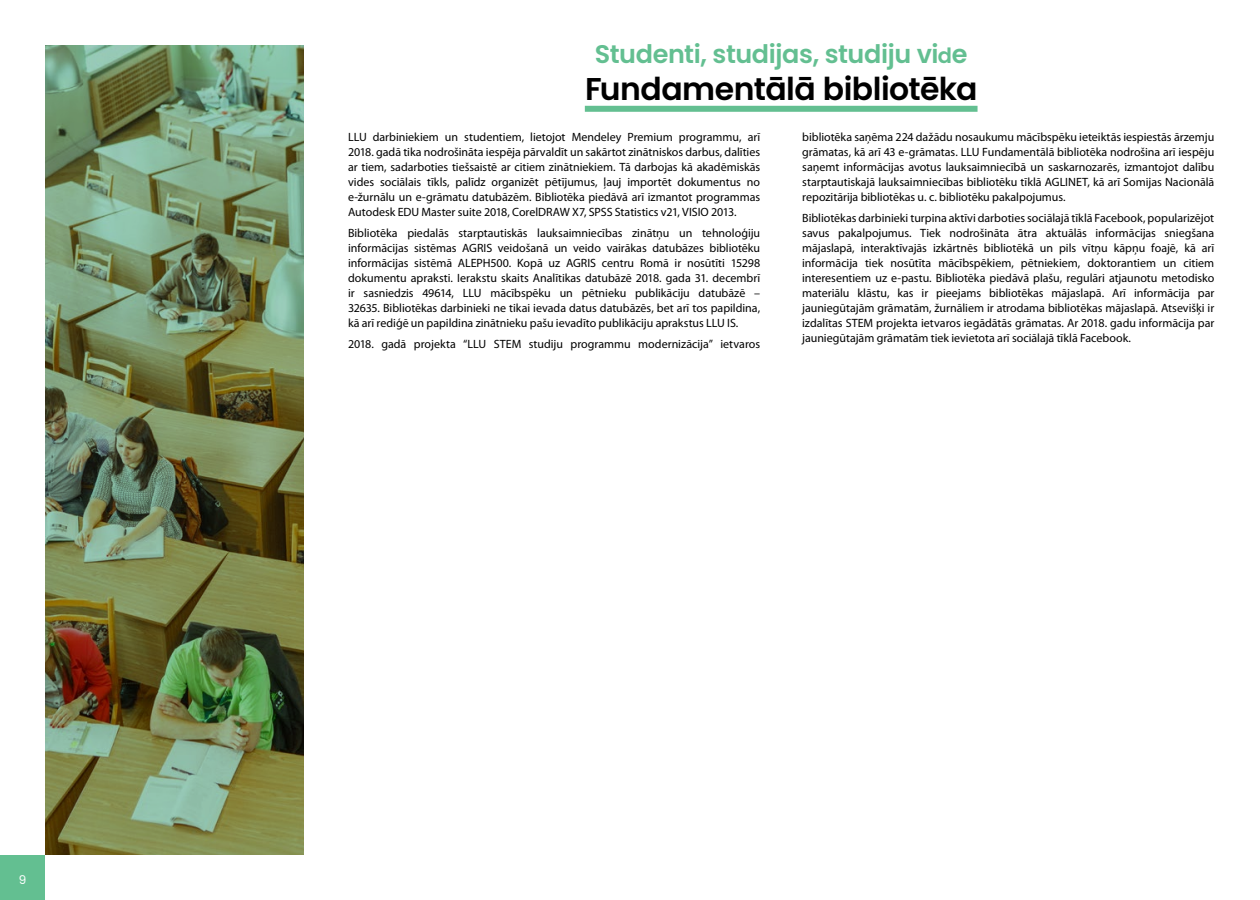
<style>
.page{position:relative;width:1260px;height:900px;background:#fff}
.page>*{position:absolute;margin:0;border:0;box-sizing:border-box;transform-origin:0 0}
.t1{font:600 31.5px "Poppins";letter-spacing:-.015em;color:#000}
.t2{font:600 25.5px "Poppins";letter-spacing:-.015em;color:#63bf91}
.t3{font:12px/15px "Myriad Pro";letter-spacing:-.005em;color:#000;text-align:justify}
.t4{font:12px "Poppins";color:#fff}
.s1{font-size:21px}
</style>
<div class="page">
<div style="left:0;top:855px;width:45px;height:45px;background:#63bf91"></div>
<img style="left:45px;top:45px;width:259px;height:810px">
<div style="left:585px;top:106px;width:393px;height:6px;background:#63bf91"></div>
<p class="t4" style="left:19px;top:873px;width:9px">9</p>
<h2 class="t2" style="left:595px;top:40px;width:375px">Studenti, studijas, studiju vi<span class="s1">d</span>e</h2>
<h1 class="t1" style="left:585px;top:70px;width:394px">Fundamentālā bibliotēka</h1>
<p class="t3" style="left:348px;top:130px;width:414px">LLU darbiniekiem un studentiem, lietojot Mendeley Premium programmu, arī 2018. gadā tika nodrošināta iespēja pārvaldīt un sakārtot zinātniskos darbus, dalīties ar tiem, sadarboties tiešsaistē ar citiem zinātniekiem. Tā darbojas kā akadēmiskās vides sociālais tīkls, palīdz organizēt pētījumus, ļauj importēt dokumentus no e-žurnālu un e-grāmatu datubāzēm. Bibliotēka piedāvā arī izmantot programmas Autodesk EDU Master suite 2018, CorelDRAW X7, SPSS Statistics v21, VISIO 2013.</p>
<p class="t3" style="left:348px;top:226px;width:414px">Bibliotēka piedalās starptautiskās lauksaimniecības zinātņu un tehnoloģiju informācijas sistēmas AGRIS veidošanā un veido vairākas datubāzes bibliotēku informācijas sistēmā ALEPH500. Kopā uz AGRIS centru Romā ir nosūtīti 15298 dokumentu apraksti. Ierakstu skaits Analītikas datubāzē 2018. gada 31. decembrī ir sasniedzis 49614, LLU mācībspēku un pētnieku publikāciju datubāzē – 32635. Bibliotēkas darbinieki ne tikai ievada datus datubāzēs, bet arī tos papildina, kā arī rediģē un papildina zinātnieku pašu ievadīto publikāciju aprakstus LLU IS.</p>
<p class="t3" style="left:348px;top:337px;width:414px">2018. gadā projekta “LLU STEM studiju programmu modernizācija” ietvaros</p>
<p class="t3" style="left:802px;top:130px;width:414px">bibliotēka saņēma 224 dažādu nosaukumu mācībspēku ieteiktās iespiestās ārzemju grāmatas, kā arī 43 e-grāmatas. LLU Fundamentālā bibliotēka nodrošina arī iespēju saņemt informācijas avotus lauksaimniecībā un saskarnozarēs, izmantojot dalību starptautiskajā lauksaimniecības bibliotēku tīklā AGLINET, kā arī Somijas Nacionālā repozitārija bibliotēkas u. c. bibliotēku pakalpojumus.</p>
<p class="t3" style="left:802px;top:211px;width:414px">Bibliotēkas darbinieki turpina aktīvi darboties sociālajā tīklā Facebook, popularizējot savus pakalpojumus. Tiek nodrošināta ātra aktuālās informācijas sniegšana mājaslapā, interaktīvajās izkārtnēs bibliotēkā un pils vītņu kāpņu foajē, kā arī informācija tiek nosūtīta mācībspēkiem, pētniekiem, doktorantiem un citiem interesentiem uz e-pastu. Bibliotēka piedāvā plašu, regulāri atjaunotu metodisko materiālu klāstu, kas ir pieejams bibliotēkas mājaslapā. Arī informācija par jauniegūtajām grāmatām, žurnāliem ir atrodama bibliotēkas mājaslapā. Atsevišķi ir izdalītas STEM projekta ietvaros iegādātās grāmatas. Ar 2018. gadu informācija par jauniegūtajām grāmatām tiek ievietota arī sociālajā tīklā Facebook.</p>
</div>
